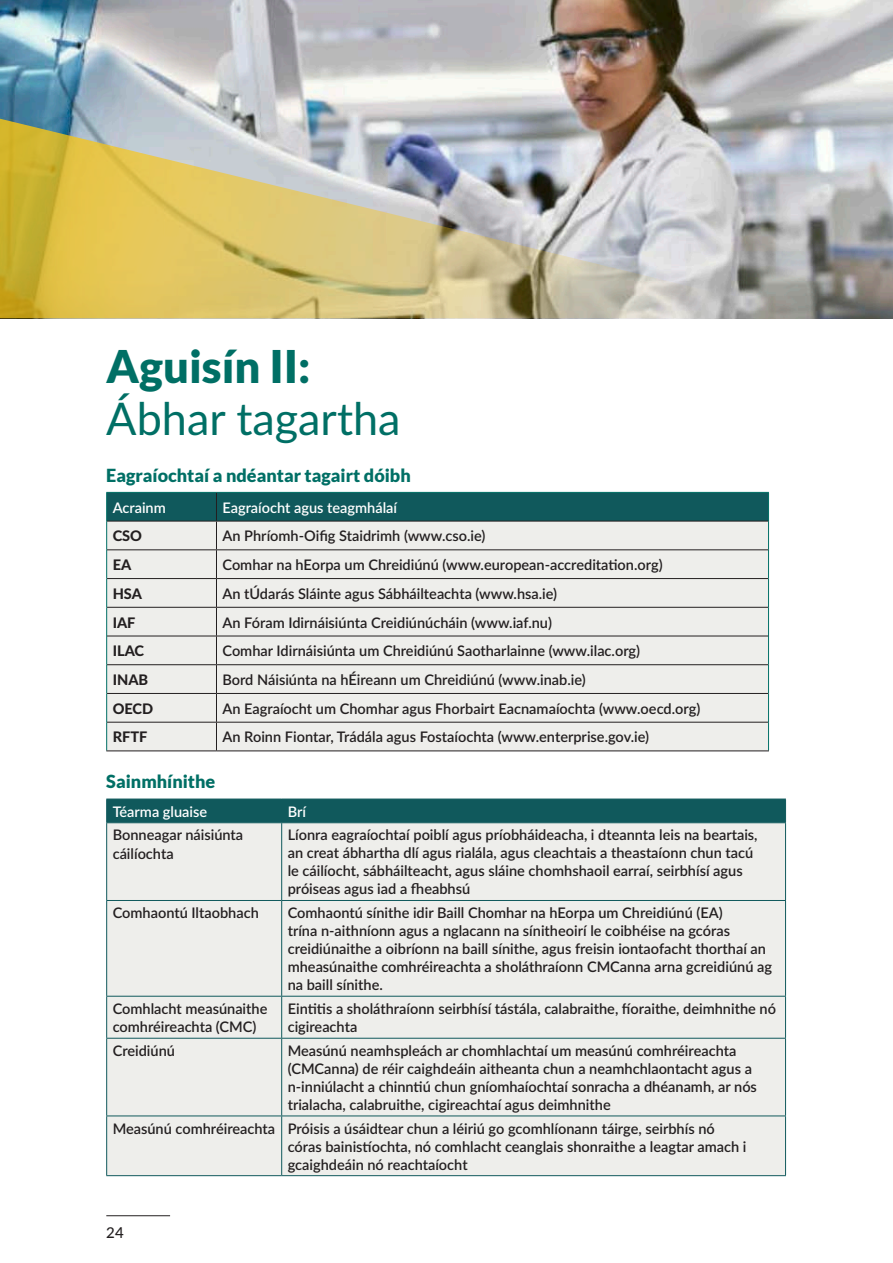
<style>
.page{position:relative;width:893px;height:1263px;background:#fff}
.page>*{position:absolute;margin:0;border:0;box-sizing:border-box;transform-origin:0 0}
.chapter_head_1{font:45px/52.5px "Lato";color:#006f65}
.NEW_sub_A{font:900 18px "Lato";color:#006f65}
.t1{font:500 15px "Lato";color:#231f20}
.Gov_body{font:600 14.55px/18px "Lato";color:#231f20}
.Gov_body-2{font:600 14.55px "Lato";color:#fff}
.Gov_body-3{font:800 14.55px "Lato";color:#231f20}
.s1{font-weight:900}
</style>
<div class="page">
<svg style="left:106px;top:492px;width:663px;height:258px;background:#ced6d4"></svg>
<hr style="left:106px;top:750px;width:110px;height:1px;background:#231f20">
<hr style="left:216px;top:750px;width:553px;height:1px;background:#231f20">
<div style="left:107px;top:823px;width:678px;height:352px;background:#eeeeeb"></div>
<div style="left:106px;top:799px;width:680px;height:23px;background:#10595c"></div>
<hr style="left:106px;top:822px;width:176px;height:1px;background:#10595c">
<hr style="left:106px;top:823px;width:1px;height:77px;background:#10595c">
<hr style="left:282px;top:822px;width:504px;height:1px;background:#10595c">
<hr style="left:281px;top:823px;width:1px;height:77px;background:#10595c">
<hr style="left:785px;top:823px;width:1px;height:77px;background:#10595c">
<hr style="left:106px;top:900px;width:176px;height:1px;background:#10595c">
<hr style="left:106px;top:901px;width:1px;height:95px;background:#10595c">
<hr style="left:282px;top:900px;width:504px;height:1px;background:#10595c">
<hr style="left:281px;top:901px;width:1px;height:95px;background:#10595c">
<hr style="left:785px;top:901px;width:1px;height:95px;background:#10595c">
<hr style="left:106px;top:996px;width:176px;height:1px;background:#10595c">
<hr style="left:106px;top:996px;width:1px;height:42px;background:#10595c">
<hr style="left:282px;top:996px;width:504px;height:1px;background:#10595c">
<hr style="left:281px;top:996px;width:1px;height:42px;background:#10595c">
<hr style="left:785px;top:996px;width:1px;height:42px;background:#10595c">
<hr style="left:106px;top:1038px;width:176px;height:1px;background:#10595c">
<hr style="left:106px;top:1038px;width:1px;height:77px;background:#10595c">
<hr style="left:282px;top:1038px;width:504px;height:1px;background:#10595c">
<hr style="left:281px;top:1038px;width:1px;height:77px;background:#10595c">
<hr style="left:785px;top:1038px;width:1px;height:77px;background:#10595c">
<hr style="left:106px;top:1115px;width:176px;height:1px;background:#10595c">
<hr style="left:106px;top:1116px;width:1px;height:59px;background:#10595c">
<hr style="left:282px;top:1115px;width:504px;height:1px;background:#10595c">
<hr style="left:281px;top:1116px;width:1px;height:59px;background:#10595c">
<hr style="left:785px;top:1116px;width:1px;height:59px;background:#10595c">
<hr style="left:106px;top:1175px;width:176px;height:1px;background:#10595c">
<hr style="left:282px;top:1175px;width:504px;height:1px;background:#10595c">
<img style="left:0;top:0;width:893px;height:318px">
<img style="left:0;top:118px;width:804px;height:200px">
<hr style="left:106px;top:1215px;width:64px;height:1px;background:#231f20">
<p class="chapter_head_1" style="left:106px;top:338px;width:296px"><span class="s1">Aguisín II:<br></span>Ábhar tagartha</p>
<p class="NEW_sub_A" style="left:106px;top:465px;width:306px">Eagraíochtaí a ndéantar tagairt dóibh</p>
<p class="Gov_body-2" style="left:113px;top:497px;width:55px">Acrainm</p>
<p class="Gov_body-2" style="left:222px;top:497px;width:176px">Eagraíocht agus teagmhálaí</p>
<p class="Gov_body-3" style="left:113px;top:525px;width:31px">CSO</p>
<p class="Gov_body" style="left:222px;top:526px;width:264px">An Phríomh-Oifig Staidrimh (www.cso.ie)</p>
<p class="Gov_body-3" style="left:113px;top:554px;width:20px">EA</p>
<p class="Gov_body" style="left:222px;top:555px;width:442px">Comhar na hEorpa um Chreidiúnú (www.european-accreditation.org)</p>
<p class="Gov_body-3" style="left:113px;top:583px;width:31px">HSA</p>
<p class="Gov_body" style="left:222px;top:584px;width:336px">An tÚdarás Sláinte agus Sábháilteachta (www.hsa.ie)</p>
<p class="Gov_body-3" style="left:113px;top:611px;width:24px">IAF</p>
<p class="Gov_body" style="left:222px;top:613px;width:331px">An Fóram Idirnáisiúnta Creidiúnúcháin (www.iaf.nu)</p>
<p class="Gov_body-3" style="left:113px;top:640px;width:33px">ILAC</p>
<p class="Gov_body" style="left:222px;top:641px;width:419px">Comhar Idirnáisiúnta um Chreidiúnú Saotharlainne (www.ilac.org)</p>
<p class="Gov_body-3" style="left:113px;top:669px;width:37px">INAB</p>
<p class="Gov_body" style="left:222px;top:670px;width:365px">Bord Náisiúnta na hÉireann um Chreidiúnú (www.inab.ie)</p>
<p class="Gov_body-3" style="left:113px;top:697px;width:42px">OECD</p>
<p class="Gov_body" style="left:222px;top:699px;width:479px">An Eagraíocht um Chomhar agus Fhorbairt Eacnamaíochta (www.oecd.org)</p>
<p class="Gov_body-3" style="left:113px;top:726px;width:36px">RFTF</p>
<p class="Gov_body" style="left:222px;top:727px;width:428px">An Roinn Fiontar, Trádála agus Fostaíochta (www.enterprise.gov.ie)</p>
<p class="NEW_sub_A" style="left:106px;top:771px;width:111px">Sainmhínithe</p>
<p class="Gov_body-2" style="left:113px;top:801px;width:96px">Téarma gluaise</p>
<p class="Gov_body-2" style="left:288px;top:801px;width:20px">Brí</p>
<p class="Gov_body" style="left:113px;top:825px;width:132px">Bonneagar náisiúnta cáilíochta</p>
<p class="Gov_body" style="left:288px;top:825px;width:471px">Líonra eagraíochtaí poiblí agus príobháideacha, i dteannta leis na beartais, an creat ábhartha dlí agus rialála, agus cleachtais a theastaíonn chun tacú le cáilíocht, sábháilteacht, agus sláine chomhshaoil earraí, seirbhísí agus próiseas agus iad a fheabhsú</p>
<p class="Gov_body" style="left:113px;top:903px;width:148px">Comhaontú Iltaobhach</p>
<p class="Gov_body" style="left:288px;top:903px;width:486px">Comhaontú sínithe idir Baill Chomhar na hEorpa um Chreidiúnú (EA)<br>trína n-aithníonn agus a nglacann na sínitheoirí le coibhéise na gcóras creidiúnaithe a oibríonn na baill sínithe, agus freisin iontaofacht thorthaí an mheasúnaithe comhréireachta a sholáthraíonn CMCanna arna gcreidiúnú ag na baill sínithe.</p>
<p class="Gov_body" style="left:113px;top:999px;width:156px">Comhlacht measúnaithe comhréireachta (CMC)</p>
<p class="Gov_body" style="left:288px;top:999px;width:490px">Eintitis a sholáthraíonn seirbhísí tástála, calabraithe, fíoraithe, deimhnithe nó cigireachta</p>
<p class="Gov_body" style="left:113px;top:1041px;width:64px">Creidiúnú</p>
<p class="Gov_body" style="left:288px;top:1041px;width:471px">Measúnú neamhspleách ar chomhlachtaí um measúnú comhréireachta (CMCanna) de réir caighdeáin aitheanta chun a neamhchlaontacht agus a n-inniúlacht a chinntiú chun gníomhaíochtaí sonracha a dhéanamh, ar nós trialacha, calabruithe, cigireachtaí agus deimhnithe</p>
<p class="Gov_body" style="left:113px;top:1119px;width:164px">Measúnú comhréireachta</p>
<p class="Gov_body" style="left:288px;top:1119px;width:460px">Próisis a úsáidtear chun a léiriú go gcomhlíonann táirge, seirbhís nó córas bainistíochta, nó comhlacht ceanglais shonraithe a leagtar amach i gcaighdeáin nó reachtaíocht</p>
<p class="t1" style="left:106px;top:1222px;width:19px">24</p>
</div>
